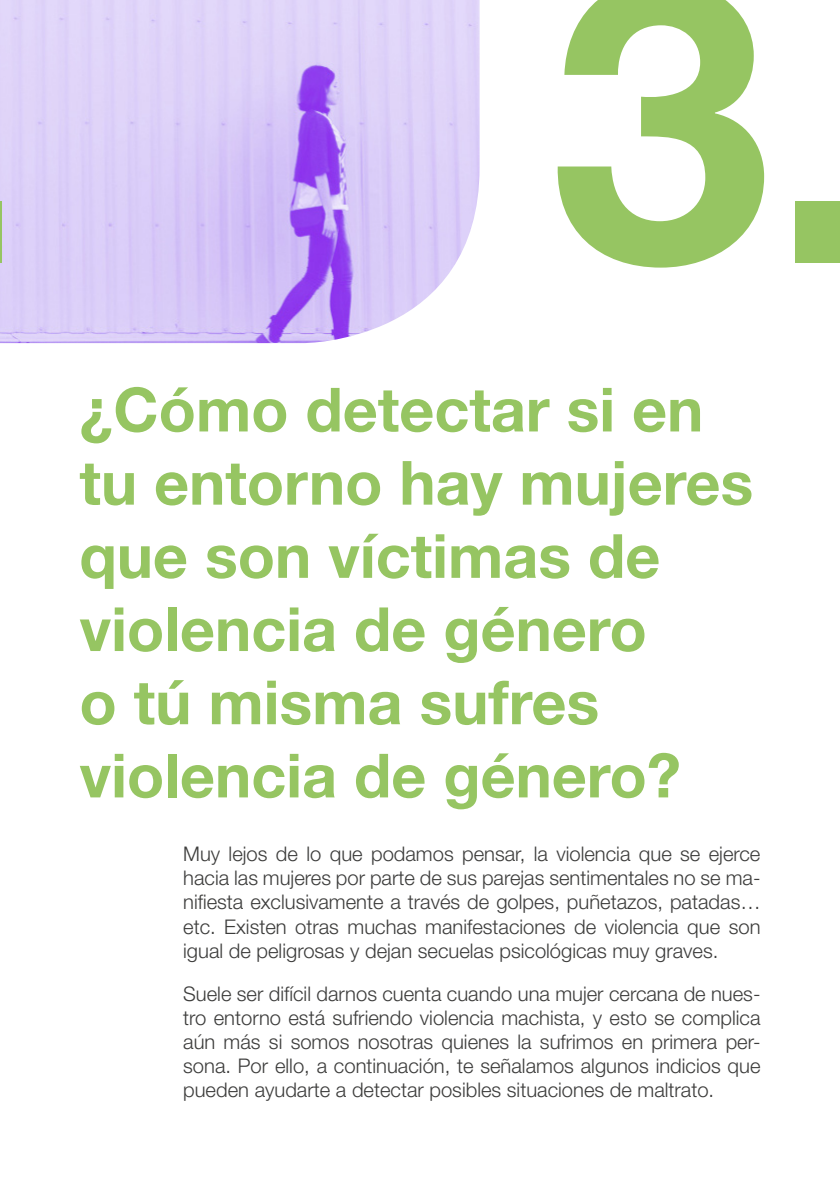
<style>
.page{position:relative;width:840px;height:1191px;background:#fff}
.page>*{position:absolute;margin:0;border:0;box-sizing:border-box;transform-origin:0 0}
.t1{font:700 396.6px "Helvetica Neue LT Std";color:#96c562}
.t2{font:700 61px/73.2px "Helvetica Neue LT Std";color:#96c562}
.t3{font:300 20.2px/24.2px "Helvetica Neue LT Std";color:#3c3c3b;text-align:justify}
</style>
<div class="page">
<img style="left:0;top:0;width:479px;height:343px">
<h1 class="t1" style="left:550px;top:-125px;width:332px">3.</h1>
<h2 class="t2" style="left:79px;top:372px;width:675px">¿Cómo detectar si en tu entorno hay mujeres que son víctimas de violencia de género<br>o tú misma sufres violencia de género?</h2>
<p class="t3" style="left:183px;top:841px;width:578px">Muy lejos de lo que podamos pensar, la violencia que se ejerce hacia las mujeres por parte de sus parejas sentimentales no se ma&shy;nifiesta exclusivamente a través de golpes, puñetazos, patadas… etc. Existen otras muchas manifestaciones de violencia que son igual de peligrosas y dejan secuelas psicológicas muy graves.</p>
<p class="t3" style="left:183px;top:980px;width:578px">Suele ser difícil darnos cuenta cuando una mujer cercana de nues&shy;tro entorno está sufriendo violencia machista, y esto se complica aún más si somos nosotras quienes la sufrimos en primera per&shy;sona. Por ello, a continuación, te señalamos algunos indicios que pueden ayudarte a detectar posibles situaciones de maltrato.</p>
</div>
